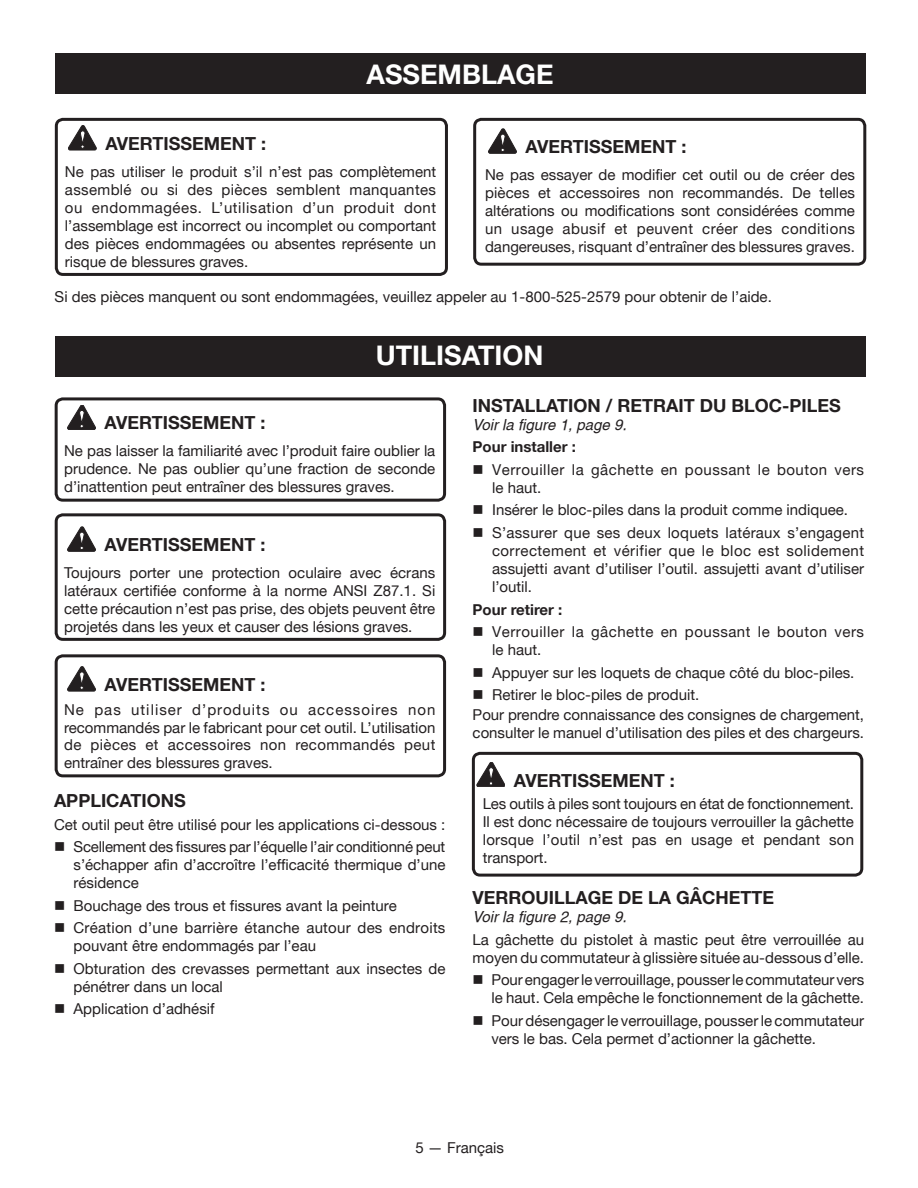
<style>
.page{position:relative;width:918px;height:1188px;background:#fff}
.page>*{position:absolute;margin:0;border:0;box-sizing:border-box;transform-origin:0 0}
.HEADING{font:700 27px "Helvetica Neue";color:#fff}
.Warning{font:700 18px "Helvetica Neue";color:#231f20}
.Heading_2{font:700 18px "Helvetica Neue";color:#231f20}
.bullets{font:700 18px "Helvetica Neue";color:#231f20}
.Warning_text{font:15px/18px "Helvetica Neue";color:#231f20;text-align:justify}
.bullets-2{font:15px/18px "Helvetica Neue";color:#231f20;text-align:justify}
.Body_text{font:15px/18px "Helvetica Neue";color:#231f20}
.bullets-3{font:15px/18px "Helvetica Neue";letter-spacing:.035em;color:#231f20}
.see_figure{font:italic 15px "Helvetica";color:#231f20}
.Body_text-2{font:700 15px "Helvetica Neue";color:#231f20}
</style>
<div class="page">
<div style="left:55px;top:118px;width:393px;height:158px;border:3px solid #231f20;border-radius:7px"></div>
<div style="left:55px;top:53px;width:810px;height:41px;background:#231f20"></div>
<svg style="left:68px;top:125px;width:28px;height:25px"></svg>
<div style="left:473px;top:118px;width:393px;height:148px;border:3px solid #231f20;border-radius:7px"></div>
<svg style="left:488px;top:129px;width:29px;height:24px"></svg>
<div style="left:55px;top:336px;width:810px;height:40px;background:#231f20"></div>
<div style="left:55px;top:654px;width:391px;height:123px;border:3px solid #231f20;border-radius:7px"></div>
<div style="left:55px;top:397px;width:391px;height:105px;border:3px solid #231f20;border-radius:7px"></div>
<div style="left:55px;top:513px;width:391px;height:128px;border:3px solid #231f20;border-radius:7px"></div>
<svg style="left:68px;top:405px;width:28px;height:25px"></svg>
<svg style="left:68px;top:527px;width:28px;height:24px"></svg>
<svg style="left:68px;top:667px;width:28px;height:24px"></svg>
<svg style="left:477px;top:762px;width:28px;height:25px"></svg>
<div style="left:472px;top:752px;width:391px;height:125px;border:3px solid #231f20;border-radius:7px"></div>
<p class="HEADING" style="left:367px;top:58px;width:189px">ASSEMBLAGE</p>
<p class="Warning" style="left:105px;top:132px;width:162px">AVERTISSEMENT :</p>
<p class="Warning_text" style="left:65px;top:162px;width:373px">Ne pas utiliser le produit s’il n’est pas complètement assemblé ou si des pièces semblent manquantes ou endommagées. L’utilisation d’un produit dont l’assemblage est incorrect ou incomplet ou comportant des pièces endommagées ou absentes représente un risque de blessures graves.</p>
<p class="Warning" style="left:526px;top:136px;width:162px">AVERTISSEMENT :</p>
<p class="Warning_text" style="left:485px;top:166px;width:371px">Ne pas essayer de modifier cet outil ou de créer des pièces et accessoires non recommandés. De telles altérations ou modifications sont considérées comme un usage abusif et peuvent créer des conditions dangereuses, risquant d’entraîner des blessures graves.</p>
<p class="Body_text" style="left:55px;top:287px;width:719px">Si des pièces manquent ou sont endommagées, veuillez appeler au 1-800-525-2579 pour obtenir de l’aide.</p>
<p class="HEADING" style="left:376px;top:339px;width:169px">UTILISATION</p>
<p class="Warning" style="left:105px;top:412px;width:162px">AVERTISSEMENT :</p>
<p class="Warning_text" style="left:64px;top:442px;width:373px">Ne pas laisser la familiarité avec l’produit faire oublier la prudence. Ne pas oublier qu’une fraction de seconde d’inattention peut entraîner des blessures graves.</p>
<p class="Warning" style="left:105px;top:534px;width:162px">AVERTISSEMENT :</p>
<p class="Warning_text" style="left:64px;top:564px;width:373px">Toujours porter une protection oculaire avec écrans latéraux certifiée conforme à la norme ANSI Z87.1. Si cette précaution n’est pas prise, des objets peuvent être projetés dans les yeux et causer des lésions graves.</p>
<p class="Warning" style="left:105px;top:673px;width:162px">AVERTISSEMENT :</p>
<p class="Warning_text" style="left:64px;top:701px;width:373px">Ne pas utiliser d’produits ou accessoires non recommandés par le fabricant pour cet outil. L’utilisation de pièces et accessoires non recommandés peut entraîner des blessures graves.</p>
<p class="Heading_2" style="left:54px;top:790px;width:133px">APPLICATIONS</p>
<p class="Warning_text" style="left:54px;top:815px;width:393px">Cet outil peut être utilisé pour les applications ci‑dessous :</p>
<p class="bullets-2" style="left:74px;top:838px;width:373px;text-indent:-20px">■ Scellement des fissures par l’équelle l’air conditionné peut s’échapper afin d’accroître l’efficacité thermique d’une résidence</p>
<p class="bullets-2" style="left:54px;top:896px;width:344px">■ Bouchage des trous et fissures avant la peinture</p>
<p class="bullets-2" style="left:74px;top:919px;width:373px;text-indent:-20px">■ Création d’une barrière étanche autour des endroits pouvant être endommagés par l’eau</p>
<p class="bullets-2" style="left:74px;top:959px;width:374px;text-indent:-20px">■ Obturation des crevasses permettant aux insectes de pénétrer dans un local</p>
<p class="bullets-2" style="left:54px;top:1000px;width:162px">■ Application d’adhésif</p>
<p class="Heading_2" style="left:473px;top:394px;width:370px">INSTALLATION / RETRAIT DU BLOC-PILES</p>
<p class="see_figure" style="left:473px;top:416px;width:155px">Voir la figure 1, page 9.</p>
<p class="Body_text-2" style="left:473px;top:438px;width:105px">Pour installer :</p>
<p class="bullets-3" style="left:492px;top:460px;width:374px;text-indent:-20px">■ Verrouiller la gâchette en poussant le bouton vers le haut.</p>
<p class="bullets-2" style="left:473px;top:501px;width:377px">■ Insérer le bloc-piles dans la produit comme indiquee.</p>
<p class="bullets-2" style="left:492px;top:523px;width:373px;text-indent:-20px">■ S’assurer que ses deux loquets latéraux s’engagent correctement et vérifier que le bloc est solidement assujetti avant d’utiliser l’outil. assujetti avant d’utiliser l’outil.</p>
<p class="Body_text-2" style="left:473px;top:600px;width:91px">Pour retirer :</p>
<p class="bullets-3" style="left:492px;top:623px;width:374px;text-indent:-20px">■ Verrouiller la gâchette en poussant le bouton vers le haut.</p>
<p class="bullets-2" style="left:473px;top:663px;width:383px">■ Appuyer sur les loquets de chaque côté du bloc-piles.</p>
<p class="bullets-2" style="left:473px;top:686px;width:228px">■ Retirer le bloc-piles de produit.</p>
<p class="Body_text" style="left:473px;top:706px;width:393px">Pour prendre connaissance des consignes de chargement, consulter le manuel d’utilisation des piles et des chargeurs.</p>
<p class="bullets" style="left:514px;top:769px;width:162px">AVERTISSEMENT :</p>
<p class="Warning_text" style="left:483px;top:795px;width:373px">Les outils à piles sont toujours en état de fonctionnement.<br>Il est donc nécessaire de toujours verrouiller la gâchette lorsque l’outil n’est pas en usage et pendant son transport.</p>
<p class="Heading_2" style="left:473px;top:887px;width:303px">VERROUILLAGE DE LA GÂCHETTE</p>
<p class="see_figure" style="left:473px;top:908px;width:155px">Voir la figure 2, page 9.</p>
<p class="Body_text" style="left:473px;top:930px;width:393px">La gâchette du pistolet à mastic peut être verrouillée au moyen du commutateur à glissière située au-dessous d’elle.</p>
<p class="Body_text" style="left:473px;top:971px;width:393px;text-align:right">■ Pour engager le verrouillage, pousser le commutateur vers le haut. Cela empêche le fonctionnement de la gâchette.</p>
<p class="Body_text" style="left:491px;top:1011px;width:374px;text-indent:-19px">■ Pour désengager le verrouillage, pousser le commutateur vers le bas. Cela permet d’actionner la gâchette.</p>
<p class="Warning_text" style="left:415px;top:1139px;width:90px">5 — Français</p>
</div>
